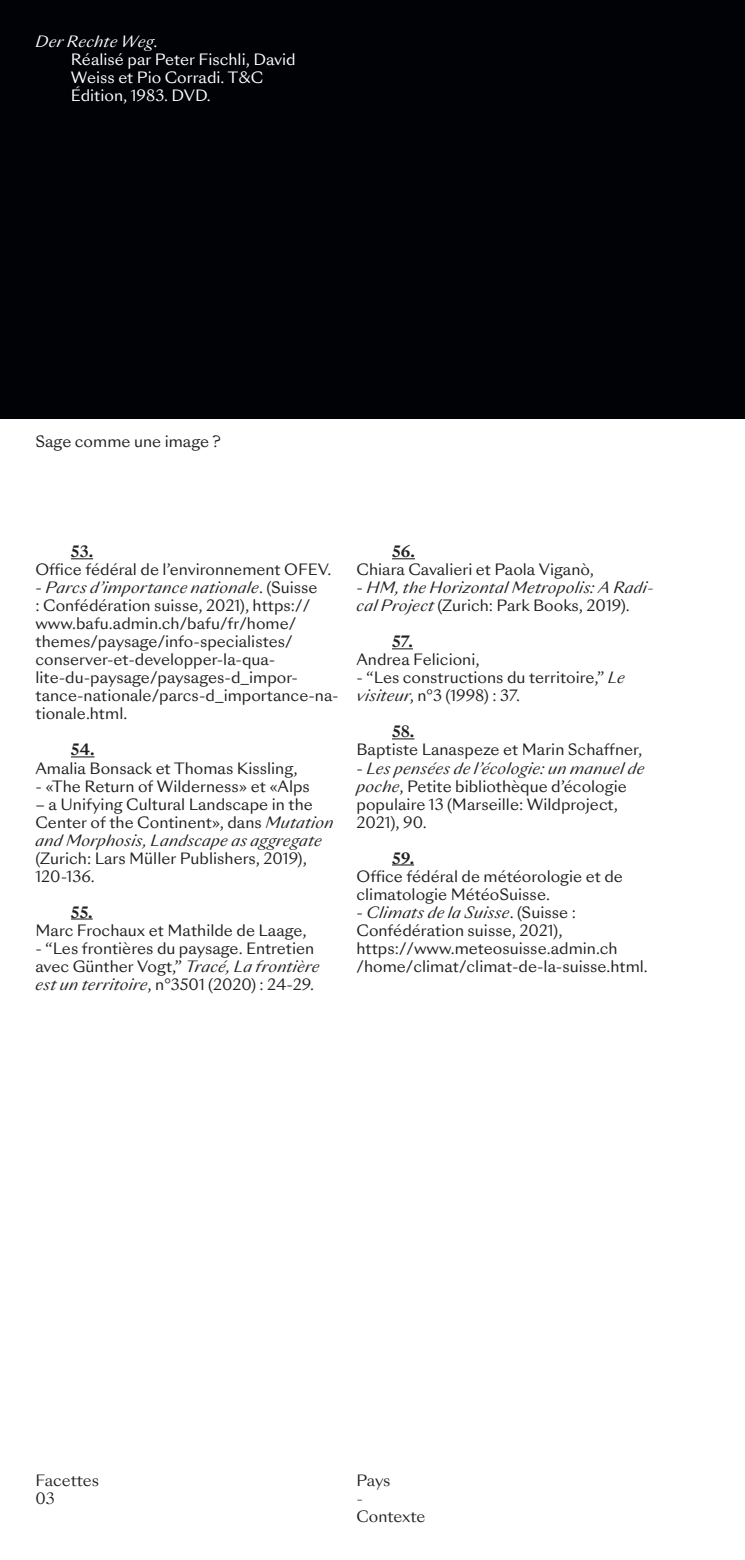
<style>
.page{position:relative;width:745px;height:1560px;background:#fff}
.page>*{position:absolute;margin:0;border:0;box-sizing:border-box;transform-origin:0 0}
.t1{font:15px/18px "Sang Bleu Sunrise Livre";color:#231f20}
.t2{font:italic 15px "Sang Bleu Sunrise";letter-spacing:.02em;color:#231f20}
.t3{font:15px/18px "Sang Bleu Sunrise Livre";color:#fff}
.t4{font:15px/18px "Sang Bleu Sunrise";letter-spacing:-.005em;color:#231f20}
.t5{font:700 15px "Sang Bleu Sunrise";color:#231f20}
.t6{font:italic 15px "Sang Bleu Sunrise";letter-spacing:.025em;color:#fff}
.s1{font-family:"Sang Bleu Sunrise Livre";font-style:normal}
.s2{font-family:"Sang Bleu Sunrise";font-style:italic}
</style>
<div class="page">
<div style="left:0;top:0;width:744px;height:418px;background:#010205"></div>
<svg style="left:71px;top:558px;width:22px;height:1px"></svg>
<svg style="left:71px;top:756px;width:23px;height:1px"></svg>
<svg style="left:71px;top:918px;width:22px;height:1px"></svg>
<svg style="left:392px;top:558px;width:23px;height:1px"></svg>
<svg style="left:392px;top:648px;width:20px;height:1px"></svg>
<svg style="left:392px;top:738px;width:22px;height:1px"></svg>
<svg style="left:392px;top:864px;width:22px;height:1px"></svg>
<p class="t6" style="left:35px;top:31px;width:123px">Der Rechte Weg<span class="s1">.</span></p>
<p class="t3" style="left:71px;top:51px;width:226px">Réalisé par Peter Fischli, David<br>Weiss et Pio Corradi. T&amp;C<br>Édition, 1983. DVD.</p>
<p class="t1" style="left:35px;top:433px;width:187px">Sage comme une image ?</p>
<p class="t5" style="left:71px;top:541px;width:24px">53.</p>
<p class="t1" style="left:35px;top:561px;width:297px">Office fédéral de l’environnement OFEV.</p>
<p class="t2" style="left:35px;top:577px;width:283px"><span class="s1">-</span> Parcs d’importance nationale<span class="s1">. (Suisse</span></p>
<p class="t1" style="left:35px;top:597px;width:304px">: Confédération suisse, 2021), https:// www.bafu.admin.ch/bafu/fr/home/ themes/paysage/info-specialistes/ conserver-et-developper-la-qua&shy;lite-du-paysage/paysages-d_impor&shy;tance-nationale/parcs-d_importance-na&shy;tionale.html.</p>
<p class="t5" style="left:71px;top:739px;width:25px">54.</p>
<p class="t1" style="left:35px;top:759px;width:263px">Amalia Bonsack et Thomas Kissling,</p>
<p class="t1" style="left:35px;top:777px;width:276px">- «The Return of Wilderness» et «Alps</p>
<p class="t1" style="left:35px;top:795px;width:299px">– a Unifying Cultural Landscape in the<br>Center of the Continent», dans <span class="s2">Mutation</span></p>
<p class="t2" style="left:35px;top:829px;width:288px">and Morphosis, Landscape as aggregate</p>
<p class="t1" style="left:35px;top:849px;width:273px">(Zurich: Lars Müller Publishers, 2019),<br>120-136.</p>
<p class="t5" style="left:71px;top:901px;width:23px">55.</p>
<p class="t1" style="left:35px;top:921px;width:273px">Marc Frochaux et Mathilde de Laage,</p>
<p class="t1" style="left:35px;top:939px;width:285px">- “Les frontières du paysage. Entretien avec Günther Vogt,” <span class="s2">Tracé, La frontière est un territoire</span>, n°3501 (2020) : 24-29.</p>
<p class="t5" style="left:392px;top:541px;width:25px">56.</p>
<p class="t1" style="left:356px;top:561px;width:239px">Chiara Cavalieri et Paola Viganò,</p>
<p class="t2" style="left:356px;top:577px;width:298px"><span class="s1">-</span> HM, the Horizontal Metropolis: A Radi-</p>
<p class="t1" style="left:356px;top:597px;width:274px"><span class="s2">cal Project</span> (Zurich: Park Books, 2019).</p>
<p class="t5" style="left:392px;top:631px;width:22px">57.</p>
<p class="t1" style="left:356px;top:651px;width:124px">Andrea Felicioni,</p>
<p class="t1" style="left:356px;top:669px;width:269px">- “Les constructions du territoire,” <span class="s2">Le visiteur</span>, n°3 (1998) : 37.</p>
<p class="t5" style="left:392px;top:721px;width:24px">58.</p>
<p class="t1" style="left:356px;top:741px;width:287px">Baptiste Lanaspeze et Marin Schaffner,</p>
<p class="t2" style="left:356px;top:757px;width:289px"><span class="s1">-</span> Les pensées de l’écologie: un manuel de</p>
<p class="t1" style="left:356px;top:777px;width:272px"><span class="s2">poche</span>, Petite bibliothèque d’écologie populaire 13 (Marseille: Wildproject,<br>2021), 90.</p>
<p class="t5" style="left:392px;top:847px;width:24px">59.</p>
<p class="t1" style="left:356px;top:867px;width:268px">Office fédéral de météorologie et de climatologie MétéoSuisse.</p>
<p class="t2" style="left:356px;top:901px;width:221px"><span class="s1">-</span> Climats de la Suisse<span class="s1">. (Suisse :</span></p>
<p class="t1" style="left:356px;top:921px;width:293px">Confédération suisse, 2021), https://www.meteosuisse.admin.ch /home/climat/climat-de-la-suisse.html.</p>
<p class="t4" style="left:35px;top:1471px;width:65px">Facettes<br>03</p>
<p class="t4" style="left:356px;top:1471px;width:70px">Pays<br>-<br>Contexte</p>
</div>
